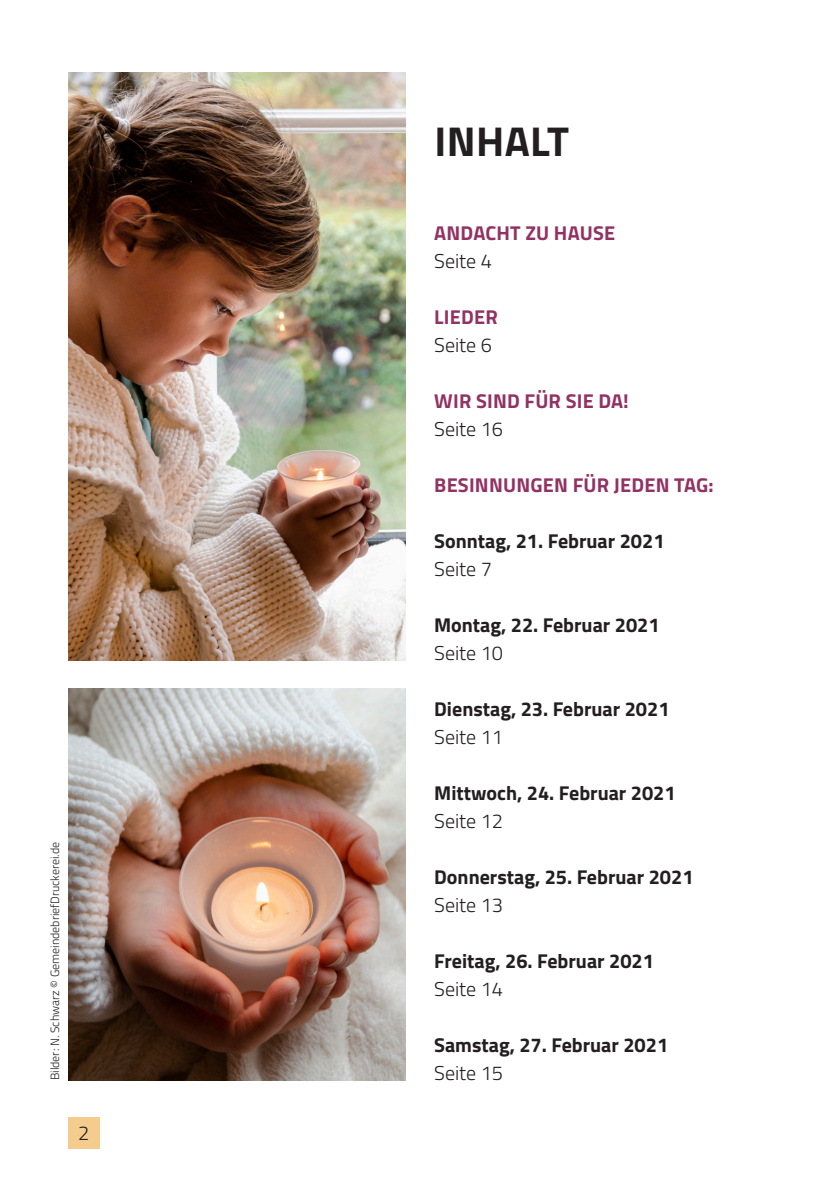
<style>
.page{position:relative;width:840px;height:1191px;background:#fff}
.page>*{position:absolute;margin:0;border:0;box-sizing:border-box;transform-origin:0 0}
.t1{font:700 41.6px "Titillium Web";letter-spacing:.01em;color:#231f20}
.t2{font:700 20px "Titillium Web";color:#231f20}
.t3{font:300 20px "Titillium Web";color:#231f20}
.t4{font:700 20px "Titillium Web";letter-spacing:.01em;color:#923263}
.t5{font:300 12px "Titillium Web";color:#231f20}
</style>
<div class="page">
<img style="left:68px;top:72px;width:337px;height:588px">
<img style="left:68px;top:688px;width:337px;height:392px">
<div style="left:68px;top:1117px;width:31px;height:31px;background:#f4cc8e"></div>
<p class="t5" style="left:46px;top:1080px;width:240px;rotate:-90deg">Bilder: N. Schwarz © GemeindebriefDruckerei.de</p>
<p class="t3" style="left:78px;top:1118px;width:13px">2</p>
<h1 class="t1" style="left:434px;top:110px;width:136px">INHALT</h1>
<p class="t4" style="left:434px;top:218px;width:182px">ANDACHT ZU HAUSE</p>
<p class="t3" style="left:434px;top:247px;width:59px">Seite 4</p>
<p class="t4" style="left:434px;top:302px;width:65px">LIEDER</p>
<p class="t3" style="left:434px;top:331px;width:59px">Seite 6</p>
<p class="t4" style="left:434px;top:386px;width:196px">WIR SIND FÜR SIE DA!</p>
<p class="t3" style="left:434px;top:415px;width:70px">Seite 16</p>
<p class="t4" style="left:434px;top:470px;width:281px">BESINNUNGEN FÜR JEDEN TAG:</p>
<p class="t2" style="left:434px;top:526px;width:232px">Sonntag, 21. Februar 2021</p>
<p class="t3" style="left:434px;top:555px;width:59px">Seite 7</p>
<p class="t2" style="left:434px;top:610px;width:227px">Montag, 22. Februar 2021</p>
<p class="t3" style="left:434px;top:639px;width:70px">Seite 10</p>
<p class="t2" style="left:434px;top:694px;width:237px">Dienstag, 23. Februar 2021</p>
<p class="t3" style="left:434px;top:723px;width:70px">Seite 11</p>
<p class="t2" style="left:434px;top:778px;width:243px">Mittwoch, 24. Februar 2021</p>
<p class="t3" style="left:434px;top:807px;width:70px">Seite 12</p>
<p class="t2" style="left:434px;top:862px;width:261px">Donnerstag, 25. Februar 2021</p>
<p class="t3" style="left:434px;top:891px;width:70px">Seite 13</p>
<p class="t2" style="left:434px;top:946px;width:221px">Freitag, 26. Februar 2021</p>
<p class="t3" style="left:434px;top:975px;width:70px">Seite 14</p>
<p class="t2" style="left:434px;top:1030px;width:235px">Samstag, 27. Februar 2021</p>
<p class="t3" style="left:434px;top:1059px;width:70px">Seite 15</p>
</div>
